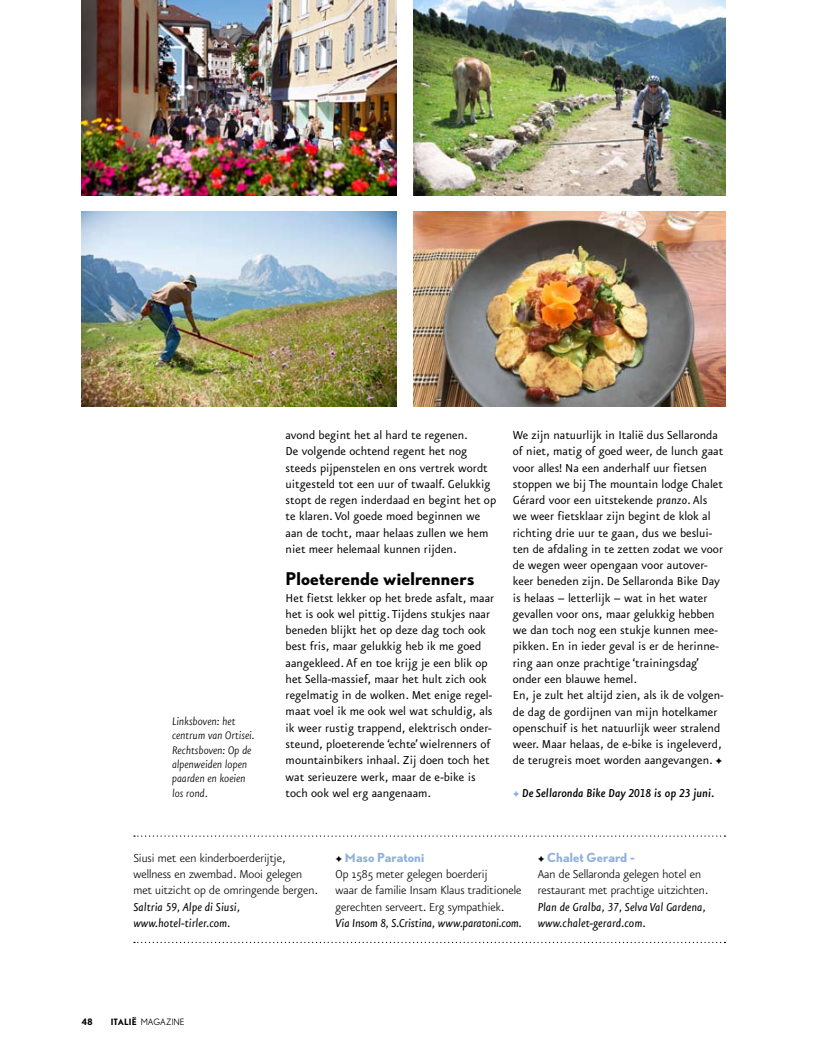
<style>
.page{position:relative;width:815px;height:1053px;background:#fff}
.page>*{position:absolute;margin:0;border:0;box-sizing:border-box;transform-origin:0 0}
.t1{font:17.5px "Nobel Bold A";letter-spacing:.01em;color:#000}
.t2{font:13.75px/16.2px "Eureka Sans";color:#000}
.t3{font:300 13.75px/16.2px "Eureka Sans";color:#000}
.t4{font:italic 13.75px/16.2px "Eureka Sans";color:#000}
.t5{font:italic 13.75px "Eureka Sans";letter-spacing:-.02em;color:#000}
.t6{font:italic 500 13.75px "Eureka Sans";color:#000}
.t7{font:italic 300 13.12px/14.4px "Eureka Sans";letter-spacing:-.005em;color:#000}
.t8{font:12.5px "Nobel Bold A";letter-spacing:.005em;color:#90b0dd}
.t9{font:11.25px "Eureka Sans Bold Caps";color:#000}
.t10{font:8.75px "Nobel";color:#000}
.s1{font-style:italic}
.s2{color:#90b0dd}
.s3{color:#000}
.s4{font-family:"Nobel Bold A"}
</style>
<div class="page">
<img style="left:81px;top:0;width:316px;height:195px">
<img style="left:413px;top:0;width:312px;height:195px">
<img style="left:413px;top:211px;width:312px;height:195px">
<img style="left:81px;top:211px;width:316px;height:195px">
<svg style="left:134px;top:835px;width:591px;height:1px"></svg>
<svg style="left:134px;top:941px;width:591px;height:1px"></svg>
<p class="t7" style="left:172px;top:714px;width:84px">Linksboven: het centrum van Ortisei.<br>Rechtsboven: Op de alpenweiden lopen paarden en koeien los rond.</p>
<p class="t2" style="left:286px;top:427px;width:212px">avond begint het al hard te regenen.<br>De volgende ochtend regent het nog steeds pijpenstelen en ons vertrek wordt uitgesteld tot een uur of twaalf. Gelukkig stopt de regen inderdaad en begint het op te klaren. Vol goede moed beginnen we aan de tocht, maar helaas zullen we hem niet meer helemaal kunnen rijden.</p>
<p class="t1" style="left:286px;top:568px;width:190px">Ploeterende wielrenners</p>
<p class="t2" style="left:286px;top:590px;width:210px">Het fietst lekker op het brede asfalt, maar het is ook wel pittig. Tijdens stukjes naar beneden blijkt het op deze dag toch ook best fris, maar gelukkig heb ik me goed aangekleed. Af en toe krijg je een blik op het Sella-massief, maar het hult zich ook regelmatig in de wolken. Met enige regel&shy;maat voel ik me ook wel wat schuldig, als ik weer rustig trappend, elektrisch onder&shy;steund, ploeterende ‘echte’ wielrenners of mountainbikers inhaal. Zij doen toch het wat serieuzere werk, maar de e-bike is toch ook wel erg aangenaam.</p>
<p class="t2" style="left:513px;top:427px;width:212px">We zijn natuurlijk in Italië dus Sellaronda of niet, matig of goed weer, de lunch gaat voor alles! Na een anderhalf uur fietsen stoppen we bij The mountain lodge Chalet Gérard voor een uitstekende <span class="s1">pranzo</span>. Als we weer fietsklaar zijn begint de klok al richting drie uur te gaan, dus we beslui&shy;ten de afdaling in te zetten zodat we voor de wegen weer opengaan voor autover&shy;keer beneden zijn. De Sellaronda Bike Day is helaas – letterlijk – wat in het water gevallen voor ons, maar gelukkig hebben we dan toch nog een stukje kunnen mee&shy;pikken. En in ieder geval is er de herinne&shy;ring aan onze prachtige ‘trainingsdag’ onder een blauwe hemel.<br>En, je zult het altijd zien, als ik de volgen&shy;de dag de gordijnen van mijn hotelkamer openschuif is het natuurlijk weer stralend weer. Maar helaas, de e-bike is ingeleverd, de terugreis moet worden aangevangen. ✦</p>
<p class="t6" style="left:513px;top:786px;width:203px"><span class="s2">✦</span> De Sellaronda Bike Day 2018 is op 23 juni.</p>
<p class="t3" style="left:133px;top:850px;width:186px">Siusi met een kinderboerderijtje, wellness en zwembad. Mooi gelegen met uitzicht op de omringende bergen.</p>
<p class="t4" style="left:133px;top:899px;width:108px">Saltria 59, Alpe di Siusi, www.hotel-tirler.com.</p>
<p class="t8" style="left:336px;top:849px;width:90px"><span class="s3">✦</span> Maso Paratoni</p>
<p class="t3" style="left:336px;top:866px;width:187px">Op 1585 meter gelegen boerderij<br>waar de familie Insam Klaus traditionele gerechten serveert. Erg sympathiek.</p>
<p class="t5" style="left:336px;top:916px;width:188px">Via Insom 8, S.Cristina, www.paratoni.com.</p>
<p class="t8" style="left:538px;top:849px;width:99px"><span class="s3">✦</span> Chalet Gerard -</p>
<p class="t3" style="left:538px;top:866px;width:172px">Aan de Sellaronda gelegen hotel en restaurant met prachtige uitzichten.</p>
<p class="t4" style="left:538px;top:899px;width:169px">Plan de Gralba, 37, Selva Val Gardena, www.chalet-gerard.com.</p>
<p class="t9" style="left:81px;top:1015px;width:13px">48</p>
<p class="t10" style="left:111px;top:1016px;width:75px"><span class="s4">itali ë</span> MAGAZINE</p>
</div>
